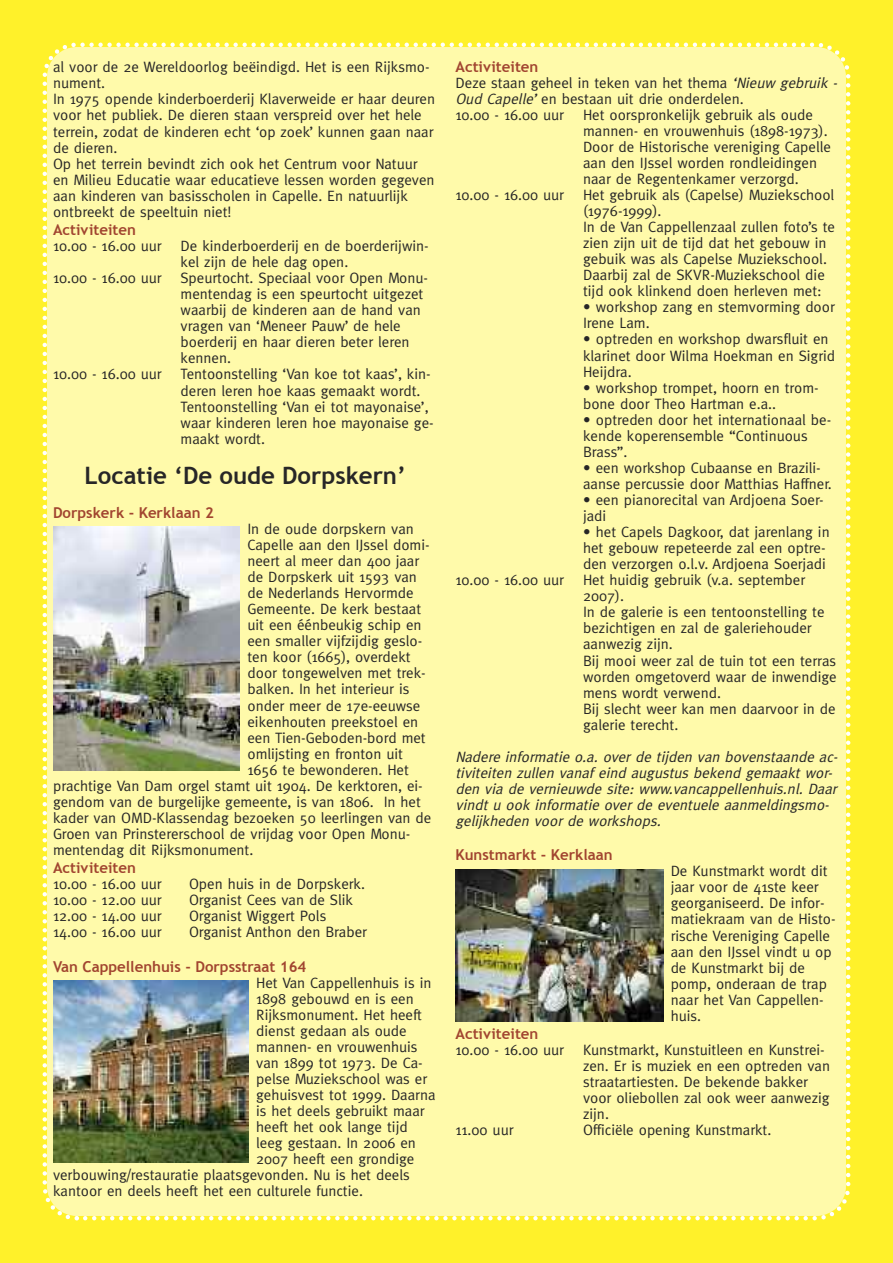
<style>
.page{position:relative;width:893px;height:1263px;background:#fff12a}
.page>*{position:absolute;margin:0;border:0;box-sizing:border-box;transform-origin:0 0}
.t1{font:700 24px "Trebuchet MS";color:#272627}
.t2{font:15px/16px "Meta";color:#272627}
.t3{font:italic 15px/16px "Meta";color:#272627}
.t4{font:700 15px "Trebuchet MS";color:#a14530}
.s1{font-style:italic}
</style>
<div class="page">
<div style="left:42px;top:42px;width:809px;height:1179px;background:#fffaaa"></div>
<svg style="left:75px;top:1216px;width:4px;height:4px"></svg>
<img style="left:53px;top:527px;width:187px;height:244px">
<img style="left:53px;top:980px;width:196px;height:183px">
<img style="left:455px;top:869px;width:208px;height:152px">
<p class="t2" style="left:53px;top:59px;width:384px">al voor de 2e Wereldoorlog beëindigd. Het is een Rijksmo&shy;nument.<br>In 1975 opende kinderboerderij Klaverweide er haar deuren voor het publiek. De dieren staan verspreid over het hele terrein, zodat de kinderen echt ‘op zoek’ kunnen gaan naar de dieren.<br>Op het terrein bevindt zich ook het Centrum voor Natuur en Milieu Educatie waar educatieve lessen worden gegeven aan kinderen van basisscholen in Capelle. En natuurlijk ontbreekt de speeltuin niet!</p>
<p class="t4" style="left:53px;top:221px;width:84px">Activiteiten</p>
<p class="t2" style="left:53px;top:238px;width:110px">10.00 - 16.00 uur</p>
<p class="t2" style="left:181px;top:238px;width:250px">De kinderboerderij en de boerderijwin&shy;kel zijn de hele dag open.</p>
<p class="t2" style="left:53px;top:270px;width:110px">10.00 - 16.00 uur</p>
<p class="t2" style="left:181px;top:270px;width:249px">Speurtocht. Speciaal voor Open Monu&shy;mentendag is een speurtocht uitgezet waarbij de kinderen aan de hand van vragen van ‘Meneer Pauw’ de hele boerderij en haar dieren beter leren kennen.</p>
<p class="t2" style="left:53px;top:366px;width:110px">10.00 - 16.00 uur</p>
<p class="t2" style="left:181px;top:366px;width:255px">Tentoonstelling ‘Van koe tot kaas’, kin&shy;deren leren hoe kaas gemaakt wordt.<br>Tentoonstelling ‘Van ei tot mayonaise’, waar kinderen leren hoe mayonaise ge&shy;maakt wordt.</p>
<h1 class="t1" style="left:85px;top:461px;width:323px">Locatie ‘De oude Dorpskern’</h1>
<p class="t4" style="left:53px;top:504px;width:162px">Dorpskerk - Kerklaan 2</p>
<p class="t2" style="left:247px;top:521px;width:168px">In de oude dorpskern van</p>
<p class="t2" style="left:247px;top:537px;width:184px">Capelle aan den IJssel domi-</p>
<p class="t2" style="left:247px;top:553px;width:173px">neert al meer dan 400 jaar</p>
<p class="t2" style="left:247px;top:569px;width:171px">de Dorpskerk uit 1593 van</p>
<p class="t2" style="left:247px;top:585px;width:168px">de Nederlands Hervormde</p>
<p class="t2" style="left:247px;top:601px;width:175px">Gemeente. De kerk bestaat</p>
<p class="t2" style="left:247px;top:617px;width:176px">uit een éénbeukig schip en</p>
<p class="t2" style="left:247px;top:633px;width:176px">een smaller vijfzijdig geslo-</p>
<p class="t2" style="left:247px;top:649px;width:165px">ten koor (1665), overdekt</p>
<p class="t2" style="left:247px;top:665px;width:180px">door tongewelven met trek-</p>
<p class="t2" style="left:247px;top:681px;width:164px">balken. In het interieur is</p>
<p class="t2" style="left:247px;top:697px;width:174px">onder meer de 17e-eeuwse</p>
<p class="t2" style="left:247px;top:713px;width:172px">eikenhouten preekstoel en</p>
<p class="t2" style="left:247px;top:729px;width:180px">een Tien-Geboden-bord met</p>
<p class="t2" style="left:247px;top:745px;width:157px">omlijsting en fronton uit</p>
<p class="t2" style="left:247px;top:761px;width:163px">1656 te bewonderen. Het</p>
<p class="t2" style="left:53px;top:777px;width:371px">prachtige Van Dam orgel stamt uit 1904. De kerktoren, ei-</p>
<p class="t2" style="left:53px;top:794px;width:369px">gendom van de burgelijke gemeente, is van 1806. In het</p>
<p class="t2" style="left:53px;top:810px;width:380px">kader van OMD-Klassendag bezoeken 50 leerlingen van de</p>
<p class="t2" style="left:53px;top:826px;width:359px">Groen van Prinstererschool de vrijdag voor Open Monu-</p>
<p class="t2" style="left:53px;top:842px;width:202px">mentendag dit Rijksmonument.</p>
<p class="t4" style="left:53px;top:859px;width:84px">Activiteiten</p>
<p class="t2" style="left:53px;top:876px;width:110px">10.00 - 16.00 uur</p>
<p class="t2" style="left:189px;top:876px;width:177px">Open huis in de Dorpskerk.</p>
<p class="t2" style="left:53px;top:892px;width:110px">10.00 - 12.00 uur</p>
<p class="t2" style="left:189px;top:892px;width:165px">Organist Cees van de Slik</p>
<p class="t2" style="left:53px;top:908px;width:110px">12.00 - 14.00 uur</p>
<p class="t2" style="left:189px;top:908px;width:139px">Organist Wiggert Pols</p>
<p class="t2" style="left:53px;top:924px;width:110px">14.00 - 16.00 uur</p>
<p class="t2" style="left:189px;top:924px;width:179px">Organist Anthon den Braber</p>
<p class="t4" style="left:53px;top:957px;width:255px">Van Cappellenhuis - Dorpsstraat 164</p>
<p class="t2" style="left:256px;top:974px;width:177px">Het Van Cappellenhuis is in</p>
<p class="t2" style="left:256px;top:990px;width:159px">1898 gebouwd en is een</p>
<p class="t2" style="left:256px;top:1006px;width:167px">Rijksmonument. Het heeft</p>
<p class="t2" style="left:256px;top:1023px;width:152px">dienst gedaan als oude</p>
<p class="t2" style="left:256px;top:1039px;width:163px">mannen- en vrouwenhuis</p>
<p class="t2" style="left:256px;top:1055px;width:168px">van 1899 tot 1973. De Ca-</p>
<p class="t2" style="left:256px;top:1071px;width:173px">pelse Muziekschool was er</p>
<p class="t2" style="left:256px;top:1087px;width:181px">gehuisvest tot 1999. Daarna</p>
<p class="t2" style="left:256px;top:1103px;width:170px">is het deels gebruikt maar</p>
<p class="t2" style="left:256px;top:1119px;width:153px">heeft het ook lange tijd</p>
<p class="t2" style="left:256px;top:1135px;width:161px">leeg gestaan. In 2006 en</p>
<p class="t2" style="left:256px;top:1151px;width:160px">2007 heeft een grondige</p>
<p class="t2" style="left:53px;top:1167px;width:358px">verbouwing/restauratie plaatsgevonden. Nu is het deels</p>
<p class="t2" style="left:53px;top:1183px;width:311px">kantoor en deels heeft het een culturele functie.</p>
<p class="t4" style="left:455px;top:58px;width:84px">Activiteiten</p>
<p class="t2" style="left:455px;top:74px;width:385px">Deze staan geheel in teken van het thema <span class="s1">‘Nieuw gebruik -<br>Oud Capelle’</span> en bestaan uit drie onderdelen.<br>10.00 - 16.00 uur</p>
<p class="t2" style="left:583px;top:107px;width:249px">Het oorspronkelijk gebruik als oude mannen- en vrouwenhuis (1898-1973).<br>Door de Historische vereniging Capelle aan den IJssel worden rondleidingen naar de Regentenkamer verzorgd.</p>
<p class="t2" style="left:455px;top:187px;width:110px">10.00 - 16.00 uur</p>
<p class="t2" style="left:583px;top:187px;width:253px">Het gebruik als (Capelse) Muziekschool (1976-1999).<br>In de Van Cappellenzaal zullen foto’s te zien zijn uit de tijd dat het gebouw in gebuik was als Capelse Muziekschool.<br>Daarbij zal de SKVR-Muziekschool die tijd ook klinkend doen herleven met:</p>
<p class="t2" style="left:583px;top:299px;width:253px">• workshop zang en stemvorming door<br>Irene Lam.</p>
<p class="t2" style="left:583px;top:331px;width:254px">• optreden en workshop dwarsfluit en klarinet door Wilma Hoekman en Sigrid<br>Heijdra.</p>
<p class="t2" style="left:583px;top:379px;width:237px">• workshop trompet, hoorn en trom&shy;bone door Theo Hartman e.a..</p>
<p class="t2" style="left:583px;top:411px;width:250px">• optreden door het internationaal be&shy;kende koperensemble “Continuous<br>Brass”.</p>
<p class="t2" style="left:583px;top:460px;width:250px">• een workshop Cubaanse en Brazili&shy;aanse percussie door Matthias Haffner.</p>
<p class="t2" style="left:583px;top:492px;width:242px">• een pianorecital van Ardjoena Soer&shy;jadi</p>
<p class="t2" style="left:583px;top:524px;width:248px">• het Capels Dagkoor, dat jarenlang in het gebouw repeteerde zal een optre&shy;den verzorgen o.l.v. Ardjoena Soerjadi</p>
<p class="t2" style="left:455px;top:572px;width:110px">10.00 - 16.00 uur</p>
<p class="t2" style="left:583px;top:572px;width:255px">Het huidig gebruik (v.a. september<br>2007).<br>In de galerie is een tentoonstelling te bezichtigen en zal de galeriehouder aanwezig zijn.<br>Bij mooi weer zal de tuin tot een terras worden omgetoverd waar de inwendige mens wordt verwend.<br>Bij slecht weer kan men daarvoor in de galerie terecht.</p>
<p class="t3" style="left:455px;top:749px;width:386px">Nadere informatie o.a. over de tijden van bovenstaande ac&shy;tiviteiten zullen vanaf eind augustus bekend gemaakt wor&shy;den via de vernieuwde site: www.vancappellenhuis.nl. Daar vindt u ook informatie over de eventuele aanmeldingsmo&shy;gelijkheden voor de workshops.</p>
<p class="t4" style="left:455px;top:846px;width:159px">Kunstmarkt - Kerklaan</p>
<p class="t2" style="left:671px;top:863px;width:166px">De Kunstmarkt wordt dit jaar voor de 41ste keer georganiseerd. De infor&shy;matiekraam van de Histo&shy;rische Vereniging Capelle aan den IJssel vindt u op de Kunstmarkt bij de pomp, onderaan de trap naar het Van Cappellen&shy;huis.</p>
<p class="t4" style="left:455px;top:1025px;width:84px">Activiteiten</p>
<p class="t2" style="left:455px;top:1042px;width:110px">10.00 - 16.00 uur</p>
<p class="t2" style="left:583px;top:1042px;width:249px">Kunstmarkt, Kunstuitleen en Kunstrei&shy;zen. Er is muziek en een optreden van straatartiesten. De bekende bakker voor oliebollen zal ook weer aanwezig zijn.</p>
<p class="t2" style="left:455px;top:1122px;width:60px">11.00 uur</p>
<p class="t2" style="left:583px;top:1122px;width:190px">Officiële opening Kunstmarkt.</p>
</div>
